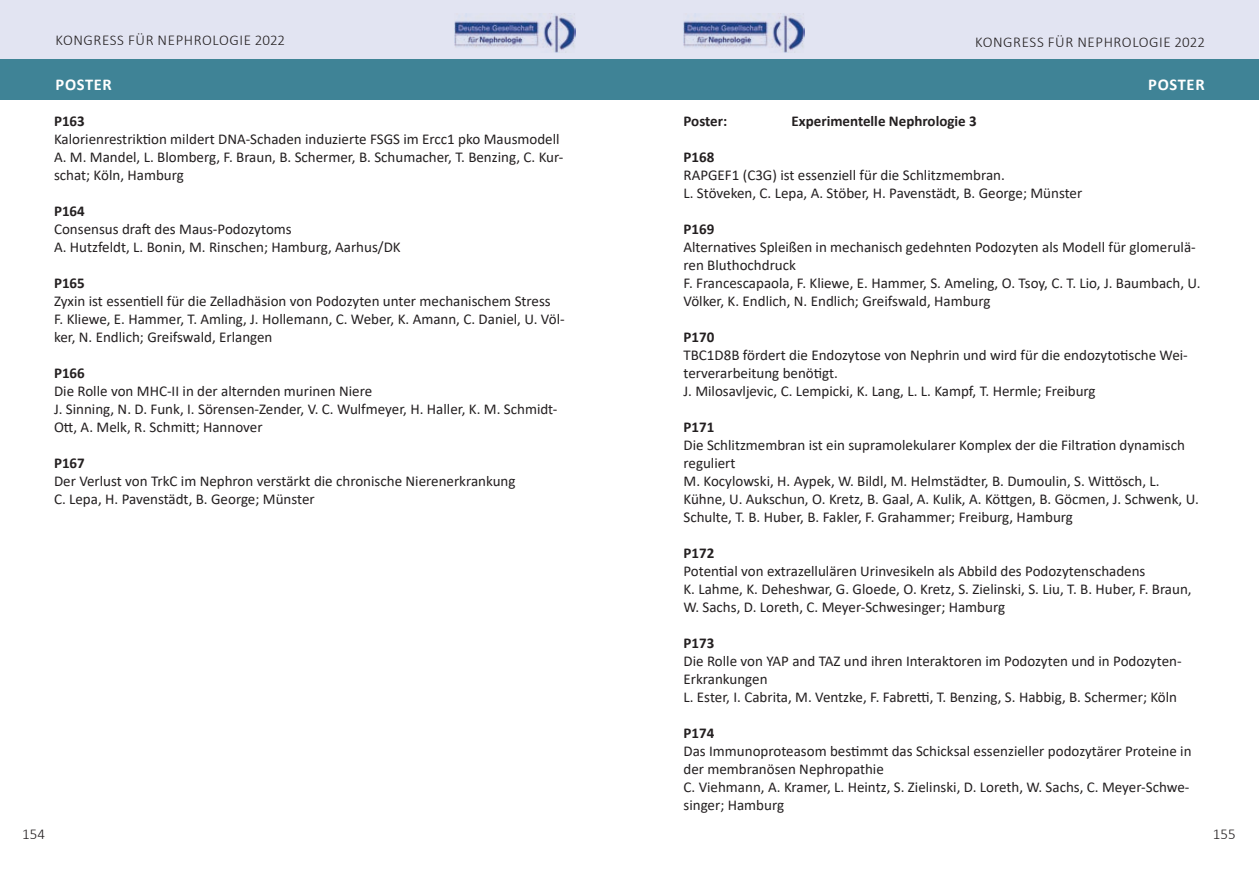
<style>
.page{position:relative;width:1259px;height:893px;background:#fff}
.page>*{position:absolute;margin:0;border:0;box-sizing:border-box;transform-origin:0 0}
.t1{font:700 16.5px "Calibri";letter-spacing:.04em;color:#fff}
.t2{font:15px/18px "Calibri";color:#231f20}
.t3{font:700 15px "Calibri";color:#231f20}
.t4{font:300 15px "Calibri";letter-spacing:.04em;color:#231f20}
</style>
<div class="page">
<div style="left:0;top:0;width:629px;height:59px;background:#e2e4f2"></div>
<div style="left:629px;top:0;width:630px;height:59px;background:#e2e4f2"></div>
<img style="left:454px;top:14px;width:121px;height:39px">
<img style="left:683px;top:14px;width:121px;height:39px">
<div style="left:0;top:59px;width:629px;height:40px;background:#3f8396"></div>
<div style="left:629px;top:59px;width:630px;height:40px;background:#3f8396"></div>
<p class="t4" style="left:56px;top:31px;width:231px">KONGRESS FÜR NEPHROLOGIE 2022</p>
<p class="t4" style="left:975px;top:33px;width:231px">KONGRESS FÜR NEPHROLOGIE 2022</p>
<p class="t1" style="left:56px;top:73px;width:58px">POSTER</p>
<p class="t1" style="left:1148px;top:73px;width:58px">POSTER</p>
<p class="t3" style="left:54px;top:110px;width:32px">P163</p>
<p class="t2" style="left:54px;top:130px;width:511px">Kalorienrestriktion mildert DNA-Schaden induzierte FSGS im Ercc1 pko Mausmodell<br>A. M. Mandel, L. Blomberg, F. Braun, B. Schermer, B. Schumacher, T. Benzing, C. Kur&shy;schat; Köln, Hamburg</p>
<p class="t3" style="left:54px;top:200px;width:32px">P164</p>
<p class="t2" style="left:54px;top:220px;width:348px">Consensus draft des Maus-Podozytoms<br>A. Hutzfeldt, L. Bonin, M. Rinschen; Hamburg, Aarhus/DK</p>
<p class="t3" style="left:54px;top:272px;width:32px">P165</p>
<p class="t2" style="left:54px;top:292px;width:512px">Zyxin ist essentiell für die Zelladhäsion von Podozyten unter mechanischem Stress<br>F. Kliewe, E. Hammer, T. Amling, J. Hollemann, C. Weber, K. Amann, C. Daniel, U. Völ&shy;ker, N. Endlich; Greifswald, Erlangen</p>
<p class="t3" style="left:54px;top:362px;width:32px">P166</p>
<p class="t2" style="left:54px;top:382px;width:505px">Die Rolle von MHC-II in der alternden murinen Niere<br>J. Sinning, N. D. Funk, I. Sörensen-Zender, V. C. Wulfmeyer, H. Haller, K. M. Schmidt-<br>Ott, A. Melk, R. Schmitt; Hannover</p>
<p class="t3" style="left:54px;top:452px;width:32px">P167</p>
<p class="t2" style="left:54px;top:472px;width:463px">Der Verlust von TrkC im Nephron verstärkt die chronische Nierenerkrankung<br>C. Lepa, H. Pavenstädt, B. George; Münster</p>
<p class="t3" style="left:683px;top:110px;width:45px">Poster:</p>
<p class="t3" style="left:791px;top:110px;width:187px">Experimentelle Nephrologie 3</p>
<p class="t3" style="left:683px;top:146px;width:32px">P168</p>
<p class="t2" style="left:683px;top:166px;width:400px">RAPGEF1 (C3G) ist essenziell für die Schlitzmembran.<br>L. Stöveken, C. Lepa, A. Stöber, H. Pavenstädt, B. George; Münster</p>
<p class="t3" style="left:683px;top:218px;width:32px">P169</p>
<p class="t2" style="left:683px;top:238px;width:519px">Alternatives Spleißen in mechanisch gedehnten Podozyten als Modell für glomerulä&shy;ren Bluthochdruck<br>F. Francescapaola, F. Kliewe, E. Hammer, S. Ameling, O. Tsoy, C. T. Lio, J. Baumbach, U.<br>Völker, K. Endlich, N. Endlich; Greifswald, Hamburg</p>
<p class="t3" style="left:683px;top:326px;width:32px">P170</p>
<p class="t2" style="left:683px;top:346px;width:506px">TBC1D8B fördert die Endozytose von Nephrin und wird für die endozytotische Wei&shy;terverarbeitung benötigt.<br>J. Milosavljevic, C. Lempicki, K. Lang, L. L. Kampf, T. Hermle; Freiburg</p>
<p class="t3" style="left:683px;top:416px;width:32px">P171</p>
<p class="t2" style="left:683px;top:436px;width:517px">Die Schlitzmembran ist ein supramolekularer Komplex der die Filtration dynamisch reguliert<br>M. Kocylowski, H. Aypek, W. Bildl, M. Helmstädter, B. Dumoulin, S. Wittösch, L.<br>Kühne, U. Aukschun, O. Kretz, B. Gaal, A. Kulik, A. Köttgen, B. Göcmen, J. Schwenk, U.<br>Schulte, T. B. Huber, B. Fakler, F. Grahammer; Freiburg, Hamburg</p>
<p class="t3" style="left:683px;top:542px;width:32px">P172</p>
<p class="t2" style="left:683px;top:562px;width:509px">Potential von extrazellulären Urinvesikeln als Abbild des Podozytenschadens<br>K. Lahme, K. Deheshwar, G. Gloede, O. Kretz, S. Zielinski, S. Liu, T. B. Huber, F. Braun,<br>W. Sachs, D. Loreth, C. Meyer-Schwesinger; Hamburg</p>
<p class="t3" style="left:683px;top:632px;width:32px">P173</p>
<p class="t2" style="left:683px;top:652px;width:499px">Die Rolle von YAP and TAZ und ihren Interaktoren im Podozyten und in Podozyten-<br>Erkrankungen<br>L. Ester, I. Cabrita, M. Ventzke, F. Fabretti, T. Benzing, S. Habbig, B. Schermer; Köln</p>
<p class="t3" style="left:683px;top:722px;width:32px">P174</p>
<p class="t2" style="left:683px;top:742px;width:509px">Das Immunoproteasom bestimmt das Schicksal essenzieller podozytärer Proteine in der membranösen Nephropathie<br>C. Viehmann, A. Kramer, L. Heintz, S. Zielinski, D. Loreth, W. Sachs, C. Meyer-Schwe&shy;singer; Hamburg</p>
<p class="t4" style="left:22px;top:825px;width:24px">154</p>
<p class="t4" style="left:1213px;top:825px;width:24px">155</p>
</div>
